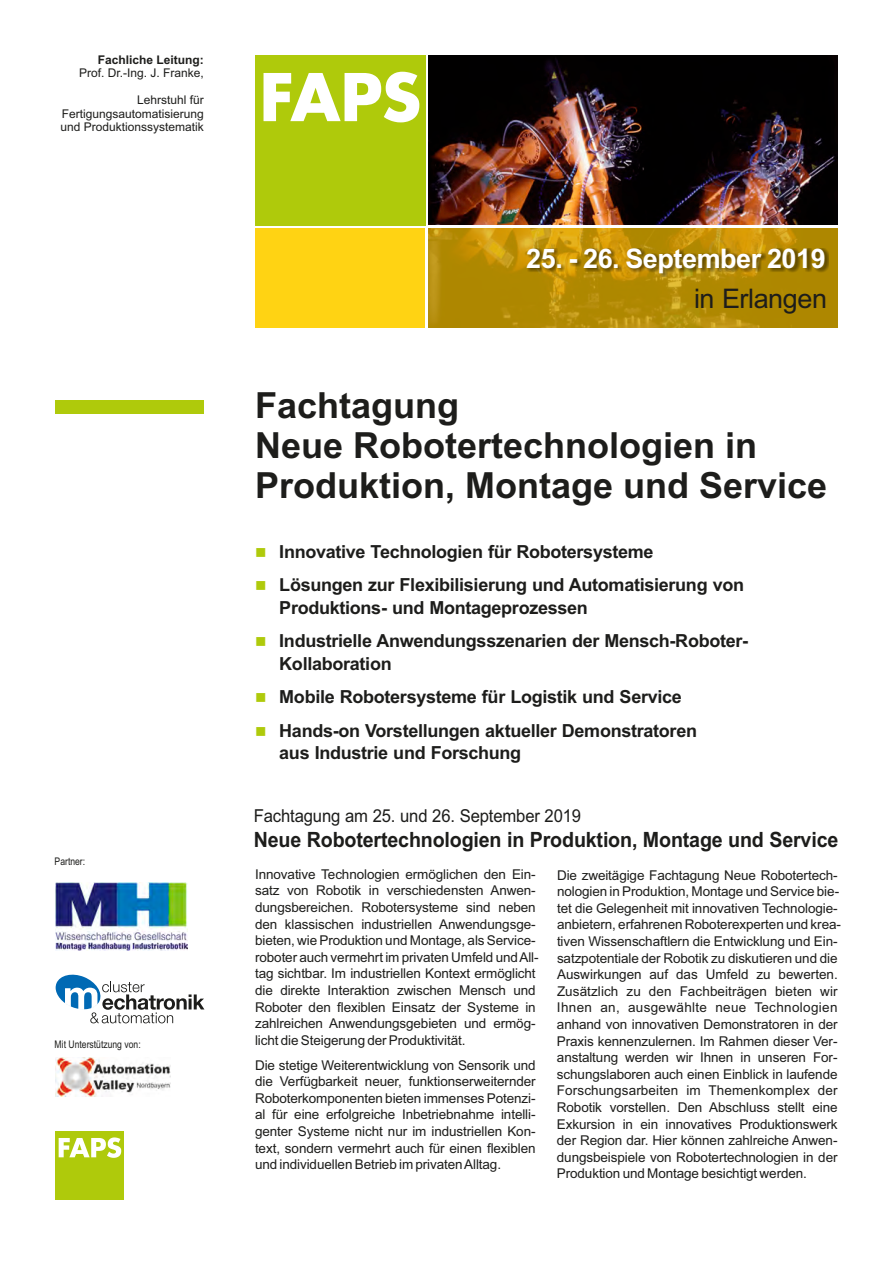
<style>
.page{position:relative;width:893px;height:1263px;background:#fff}
.page>*{position:absolute;margin:0;border:0;box-sizing:border-box;transform-origin:0 0}
.t1{font:700 36px/40.2px "Arial";color:#1d1d1b}
.t2{font:700 27px "Arial";letter-spacing:-.015em;color:#fff}
.t3{font:27px "Arial";letter-spacing:-.015em;color:#1d1d1b}
.t4{font:700 21px "Arial";letter-spacing:-.01em;color:#1d1d1b;scale:.93 1}
.t5{font:700 18px/22px "Arial";letter-spacing:-.015em;color:#1d1d1b}
.t6{font:17.85px "Arial";letter-spacing:-.01em;color:#1d1d1b;scale:.93 1}
.t7{font:13.5px/16.6px "Arial";letter-spacing:-.01em;color:#1d1d1b}
.t8{font:12px/13.4px "Arial";color:#1d1d1b;text-align:justify}
.t9{font:700 12px "Arial";color:#1d1d1b}
.t10{font:10.5px "Arial Narrow";color:#1d1d1b}
.s1{color:#afca0b}
</style>
<div class="page">
<img style="left:428px;top:55px;width:410px;height:170px">
<div style="left:55px;top:400px;width:149px;height:14px;background:#afca0b"></div>
<svg style="left:56px;top:974px;width:148px;height:49px"></svg>
<div style="left:427px;top:228px;width:411px;height:99px;background:#e0af00;opacity:.78"></div>
<div style="left:255px;top:228px;width:170px;height:99px;background:#ffd313"></div>
<hr style="left:425px;top:55px;width:3px;height:272px;background:#fff">
<div style="left:527px;top:248px;width:301px;height:29px;background:#1d1d1b;opacity:.49"></div>
<img style="left:55px;top:1057px;width:115px;height:39px">
<img style="left:55px;top:882px;width:132px;height:68px">
<div style="left:255px;top:55px;width:170px;height:170px;background:#afca0b"></div>
<svg style="left:263px;top:72px;width:156px;height:50px"></svg>
<div style="left:55px;top:1131px;width:69px;height:68px;background:#afca0b"></div>
<svg style="left:59px;top:1137px;width:62px;height:21px"></svg>
<p class="t9" style="left:98px;top:55px;width:108px">Fachliche Leitung:</p>
<p class="t8" style="left:79px;top:68px;width:126px">Prof. Dr.-Ing. J. Franke,</p>
<p class="t8" style="left:61px;top:95px;width:145px;text-indent:77px">Lehrstuhl für Fertigungsautomatisierung und Produktionssystematik</p>
<p class="t10" style="left:55px;top:858px;width:32px">Partner:</p>
<p class="t10" style="left:55px;top:1040px;width:88px">Mit Unterstützung von:</p>
<h2 class="t2" style="left:526px;top:248px;width:301px">25. - 26. September 2019</h2>
<h2 class="t3" style="left:694px;top:288px;width:134px">in Erlangen</h2>
<h1 class="t1" style="left:255px;top:388px;width:574px">Fachtagung<br>Neue Robotertechnologien in<br>Produktion, Montage und Service</h1>
<h3 class="t5" style="left:255px;top:542px;width:400px"><span class="s1">■</span> Innovative Technologien für Robotersysteme</h3>
<h3 class="t5" style="left:279px;top:576px;width:466px;text-indent:-24px"><span class="s1">■</span> Lösungen zur Flexibilisierung und Automatisierung von<br>Produktions- und Montageprozessen</h3>
<h3 class="t5" style="left:279px;top:632px;width:470px;text-indent:-24px"><span class="s1">■</span> Industrielle Anwendungsszenarien der Mensch-Roboter-<br>Kollaboration</h3>
<h3 class="t5" style="left:255px;top:688px;width:428px"><span class="s1">■</span> Mobile Robotersysteme für Logistik und Service</h3>
<h3 class="t5" style="left:279px;top:721px;width:419px;text-indent:-24px"><span class="s1">■</span> Hands-on Vorstellungen aktueller Demonstratoren aus Industrie und Forschung</h3>
<h3 class="t6" style="left:254px;top:809px;width:354px">Fachtagung am 25. und 26. September 2019</h3>
<h3 class="t4" style="left:254px;top:832px;width:630px">Neue Robotertechnologien in Produktion, Montage und Service</h3>
<p class="t7" style="left:557px;top:868px;width:286px">Die zweitägige Fachtagung Neue Robotertech&shy;nologien in Produktion, Montage und Service bie&shy;tet die Gelegenheit mit innovativen Technologie&shy;anbietern, erfahrenen Roboterexperten und krea&shy;tiven Wissenschaftlern die Entwicklung und Ein&shy;satzpotentiale der Robotik zu diskutieren und die Auswirkungen auf das Umfeld zu bewerten.<br>Zusätzlich zu den Fachbeiträgen bieten wir Ihnen an, ausgewählte neue Technologien anhand von innovativen Demonstratoren in der Praxis kennenzulernen. Im Rahmen dieser Ver&shy;anstaltung werden wir Ihnen in unseren For&shy;schungslaboren auch einen Einblick in laufende Forschungsarbeiten im Themenkomplex der Robotik vorstellen. Den Abschluss stellt eine Exkursion in ein innovatives Produktionswerk der Region dar. Hier können zahlreiche Anwen&shy;dungsbeispiele von Robotertechnologien in der Produktion und Montage besichtigt werden.</p>
<p class="t7" style="left:255px;top:867px;width:285px">Innovative Technologien ermöglichen den Ein&shy;satz von Robotik in verschiedensten Anwen&shy;dungsbereichen. Robotersysteme sind neben den klassischen industriellen Anwendungsge&shy;bieten, wie Produktion und Montage, als Service&shy;roboter auch vermehrt im privaten Umfeld und All&shy;tag sichtbar. Im industriellen Kontext ermöglicht die direkte Interaktion zwischen Mensch und Roboter den flexiblen Einsatz der Systeme in zahlreichen Anwendungsgebieten und ermög&shy;licht die Steigerung der Produktivität.</p>
<p class="t7" style="left:255px;top:1058px;width:282px;text-align:justify">Die stetige Weiterentwicklung von Sensorik und die Verfügbarkeit neuer, funktionserweiternder Roboterkomponenten bieten immenses Potenzi&shy;al für eine erfolgreiche Inbetriebnahme intelli&shy;genter Systeme nicht nur im industriellen Kon&shy;text, sondern vermehrt auch für einen flexiblen und individuellen Betrieb im privaten Alltag.</p>
</div>
